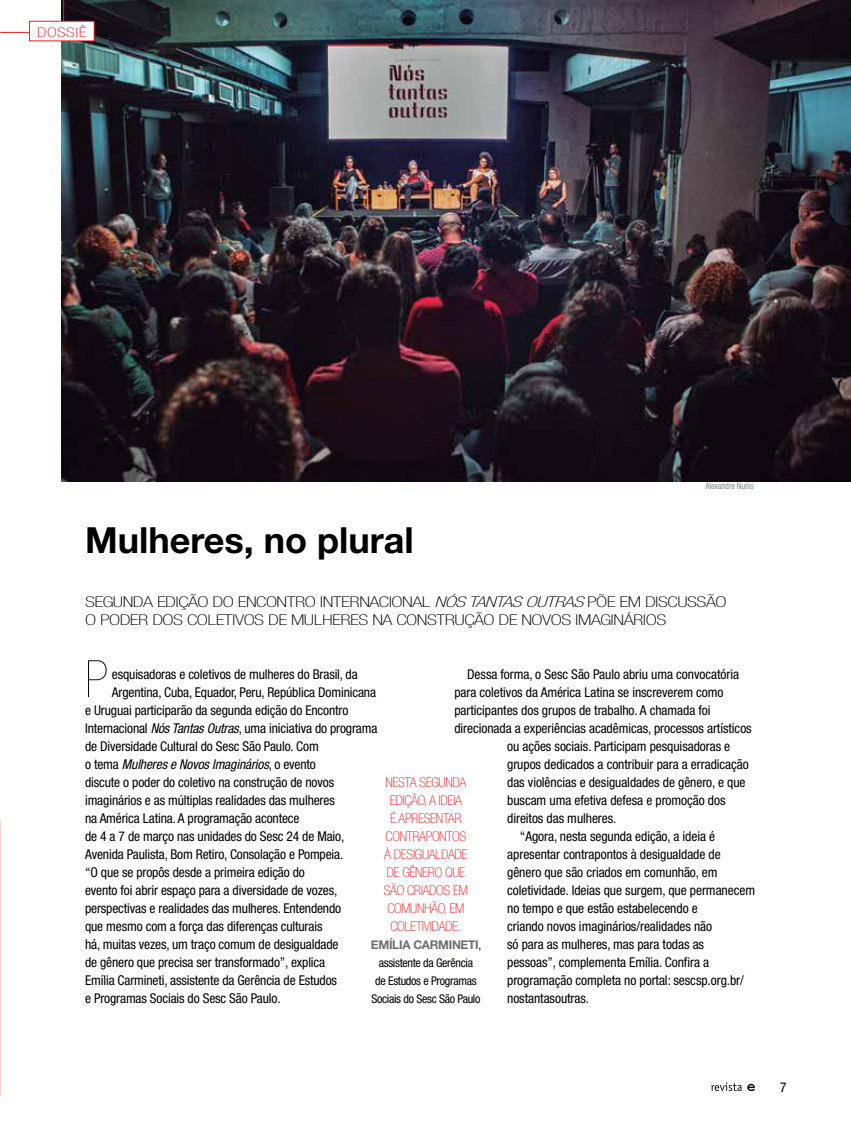
<style>
.page{position:relative;width:851px;height:1127px;background:#fff}
.page>*{position:absolute;margin:0;border:0;box-sizing:border-box;transform-origin:0 0}
.t1{font:200 condensed 51.6px "Helvetica Neue LT Std";color:#000}
.t2{font:700 36px "Helvetica Neue LT Std";color:#000}
.t3{font:100 condensed 14.85px/18px "Helvetica Neue LT Std";letter-spacing:-.025em;color:#000;scale:1.39 1}
.t4{font:condensed 13.5px "Helvetica Neue LT Std";letter-spacing:-.01em;color:#000}
.t5{font:100 condensed 13.5px/18px "Helvetica Neue LT Std";letter-spacing:-.025em;color:#ed1d24;text-align:center;scale:1.06 1}
.t6{font:italic condensed 13.5px "Helvetica Neue LT Std";letter-spacing:-.01em;color:#000}
.t7{font:100 condensed 13.5px "Helvetica Neue LT Std";letter-spacing:-.025em;color:#ed1d24;scale:1.33 1}
.t8{font:condensed 12px/18px "Helvetica Neue LT Std";letter-spacing:-.025em;color:#000;text-align:center}
.t9{font:condensed 9px "Helvetica Neue LT Std";color:#848688;scale:.9 1}
.s1{font-style:italic}
.s2{font-style:normal}
.s3{font-weight:700;font-stretch:normal;color:#6d6e71}
</style>
<div class="page">
<svg style="left:711px;top:1082px;width:44px;height:9px"></svg>
<img style="left:62px;top:0;width:788px;height:481px">
<div style="left:29px;top:21px;width:65px;height:20px;background:#fff"></div>
<div style="left:29px;top:21px;width:65px;height:20px;border:1px solid #ed1d24"></div>
<img style="left:0;top:0;width:1px;height:1127px">
<svg style="left:0;top:0;width:64px;height:33px"></svg>
<p class="t7" style="left:37px;top:25px;width:38px">DOSSIÊ</p>
<h2 class="t2" style="left:85px;top:518px;width:330px">Mulheres, no plural</h2>
<p class="t9" style="left:705px;top:481px;width:55px">Alexandre Nunis</p>
<p class="t3" style="left:85px;top:593px;width:463px">SEGUNDA EDIÇÃO DO ENCONTRO INTERNACIONAL <span class="s1">NÓS TANTAS OUTRAS</span> PÕE EM DISCUSSÃO<br>O PODER DOS COLETIVOS DE MULHERES NA CONSTRUÇÃO DE NOVOS IMAGINÁRIOS</p>
<h1 class="t1" style="left:85px;top:651px;width:25px">P</h1>
<p class="t4" style="left:112px;top:666px;width:247px">esquisadoras e coletivos de mulheres do Brasil, da</p>
<p class="t4" style="left:467px;top:666px;width:273px">Dessa forma, o Sesc São Paulo abriu uma convocatória</p>
<p class="t4" style="left:454px;top:684px;width:270px">para coletivos da América Latina se inscreverem como</p>
<p class="t4" style="left:454px;top:702px;width:257px">participantes dos grupos de trabalho. A chamada foi</p>
<p class="t4" style="left:454px;top:720px;width:299px">direcionada a experiências acadêmicas, processos artísticos</p>
<p class="t4" style="left:507px;top:738px;width:224px">ou ações sociais. Participam pesquisadoras e</p>
<p class="t4" style="left:507px;top:756px;width:243px">grupos dedicados a contribuir para a erradicação</p>
<p class="t4" style="left:507px;top:774px;width:240px">das violências e desigualdades de gênero, e que</p>
<p class="t4" style="left:507px;top:792px;width:220px">buscam uma efetiva defesa e promoção dos</p>
<p class="t4" style="left:507px;top:810px;width:111px">direitos das mulheres.</p>
<p class="t4" style="left:520px;top:828px;width:197px">“Agora, nesta segunda edição, a ideia é</p>
<p class="t4" style="left:507px;top:846px;width:215px">apresentar contrapontos à desigualdade de</p>
<p class="t4" style="left:507px;top:864px;width:212px">gênero que são criados em comunhão, em</p>
<p class="t4" style="left:507px;top:882px;width:249px">coletividade. Ideias que surgem, que permanecem</p>
<p class="t4" style="left:507px;top:900px;width:192px">no tempo e que estão estabelecendo e</p>
<p class="t4" style="left:507px;top:918px;width:206px">criando novos imaginários/realidades não</p>
<p class="t4" style="left:507px;top:936px;width:198px">só para as mulheres, mas para todas as</p>
<p class="t4" style="left:507px;top:954px;width:203px">pessoas”, complementa Emília. Confira a</p>
<p class="t4" style="left:507px;top:972px;width:238px">programação completa no portal: sescsp.org.br/</p>
<p class="t4" style="left:507px;top:990px;width:83px">nostantasoutras.</p>
<p class="t4" style="left:112px;top:684px;width:265px">Argentina, Cuba, Equador, Peru, República Dominicana</p>
<p class="t4" style="left:85px;top:702px;width:265px">e Uruguai participarão da segunda edição do Encontro</p>
<p class="t4" style="left:85px;top:720px;width:294px">Internacional <span class="s1">Nós Tantas Outras</span>, uma iniciativa do programa</p>
<p class="t4" style="left:85px;top:738px;width:235px">de Diversidade Cultural do Sesc São Paulo. Com</p>
<p class="t6" style="left:85px;top:756px;width:232px"><span class="s2">o tema</span> Mulheres e Novos Imaginários<span class="s2">, o evento</span></p>
<p class="t4" style="left:85px;top:774px;width:250px">discute o poder do coletivo na construção de novos</p>
<p class="t4" style="left:85px;top:792px;width:251px">imaginários e as múltiplas realidades das mulheres</p>
<p class="t4" style="left:85px;top:810px;width:216px">na América Latina. A programação acontece</p>
<p class="t4" style="left:85px;top:828px;width:261px">de 4 a 7 de março nas unidades do Sesc 24 de Maio,</p>
<p class="t4" style="left:85px;top:846px;width:260px">Avenida Paulista, Bom Retiro, Consolação e Pompeia.</p>
<p class="t4" style="left:85px;top:864px;width:221px">“O que se propôs desde a primeira edição do</p>
<p class="t4" style="left:85px;top:882px;width:254px">evento foi abrir espaço para a diversidade de vozes,</p>
<p class="t4" style="left:85px;top:900px;width:257px">perspectivas e realidades das mulheres. Entendendo</p>
<p class="t4" style="left:85px;top:918px;width:239px">que mesmo com a força das diferenças culturais</p>
<p class="t4" style="left:85px;top:936px;width:255px">há, muitas vezes, um traço comum de desigualdade</p>
<p class="t4" style="left:85px;top:954px;width:241px">de gênero que precisa ser transformado”, explica</p>
<p class="t4" style="left:85px;top:972px;width:253px">Emília Carmineti, assistente da Gerência de Estudos</p>
<p class="t4" style="left:85px;top:990px;width:197px">e Programas Sociais do Sesc São Paulo.</p>
<p class="t5" style="left:384px;top:773px;width:81px">NESTA SEGUNDA<br>EDIÇÃO, A IDEIA<br>É APRESENTAR<br>CONTRAPONTOS<br>À DESIGUALDADE<br>DE GÊNERO QUE<br>SÃO CRIADOS EM<br>COMUNHÃO, EM<br>COLETIVIDADE.</p>
<p class="t8" style="left:371px;top:936px;width:112px"><span class="s3">EMÍLIA CARMINETI</span>, assistente da Gerência<br>de Estudos e Programas<br>Sociais do Sesc São Paulo</p>
<p class="t4" style="left:780px;top:1079px;width:8px">7</p>
</div>
